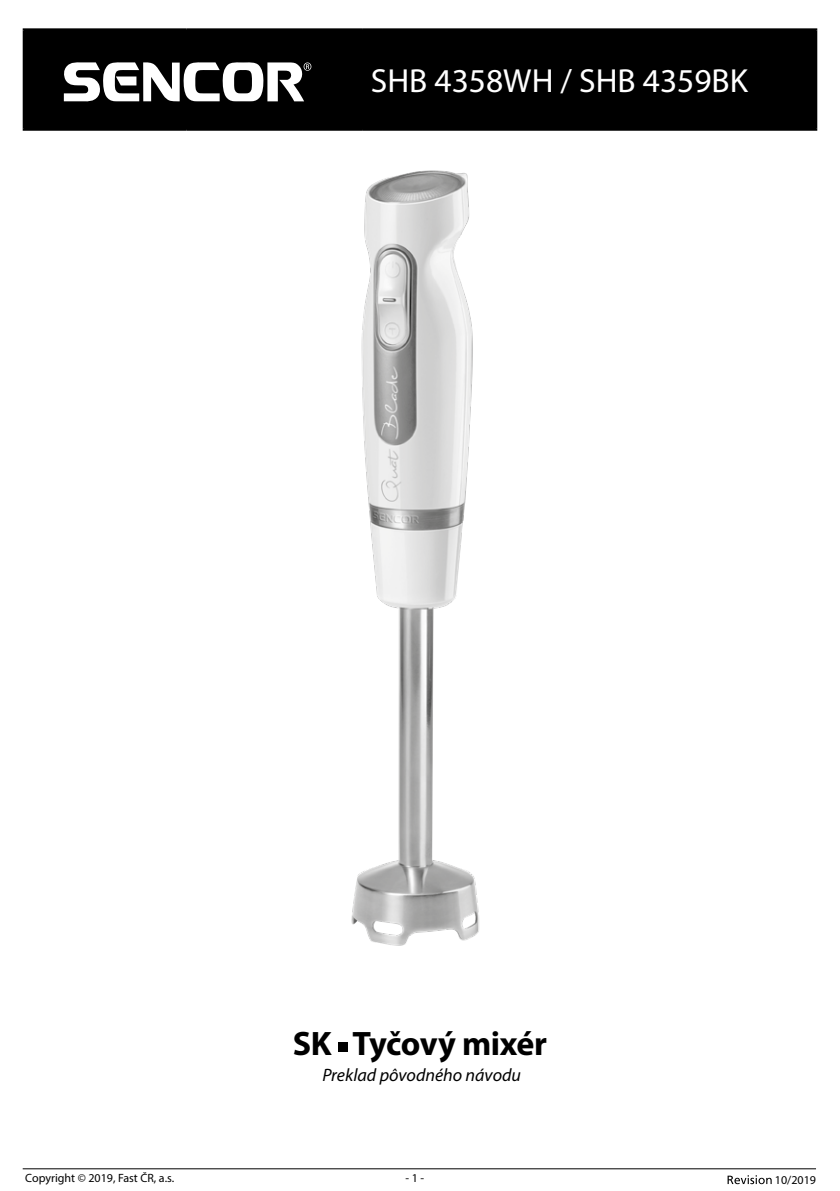
<style>
.page{position:relative;width:840px;height:1191px;background:#fff}
.page>*{position:absolute;margin:0;border:0;box-sizing:border-box;transform-origin:0 0}
.t1{font:700 34px "Myriad Pro";letter-spacing:-.015em;color:#000}
.t2{font:33.4px "Myriad Pro";color:#fff}
.t3{font:italic 18px "Myriad Pro";color:#000}
.t4{font:12px "Myriad Pro";color:#000}
</style>
<div class="page">
<hr style="left:23px;top:1168px;width:792px;height:1px;background:#000">
<svg style="left:727px;top:1175px;width:44px;height:9px"></svg>
<img style="left:351px;top:170px;width:128px;height:776px">
<div style="left:338px;top:1041px;width:9px;height:10px;background:#000"></div>
<div style="left:25px;top:30px;width:789px;height:99px;background:#000"></div>
<hr style="left:23px;top:28px;width:163px;height:2px;background:#000">
<hr style="left:23px;top:30px;width:2px;height:99px;background:#000">
<hr style="left:186px;top:28px;width:176px;height:2px;background:#000">
<hr style="left:185px;top:30px;width:2px;height:99px;background:#000">
<hr style="left:362px;top:28px;width:454px;height:2px;background:#000">
<hr style="left:361px;top:30px;width:2px;height:99px;background:#000">
<hr style="left:814px;top:30px;width:2px;height:99px;background:#000">
<hr style="left:23px;top:129px;width:163px;height:2px;background:#000">
<hr style="left:186px;top:129px;width:176px;height:2px;background:#000">
<hr style="left:362px;top:129px;width:454px;height:2px;background:#000">
<svg style="left:63px;top:62px;width:248px;height:40px"></svg>
<h2 class="t2" style="left:370px;top:60px;width:378px">SHB 4358WH / SHB 4359BK</h2>
<h1 class="t1" style="left:293px;top:1021px;width:255px">SK Tyčový mixér</h1>
<h3 class="t3" style="left:322px;top:1063px;width:200px">Preklad pôvodného návodu</h3>
<p class="t4" style="left:25px;top:1170px;width:150px">Copyright © 2019, Fast ČR, a.s.</p>
<p class="t4" style="left:405px;top:1170px;width:20px">- 1 -</p>
<p class="t4" style="left:774px;top:1172px;width:43px">10/2019</p>
</div>
